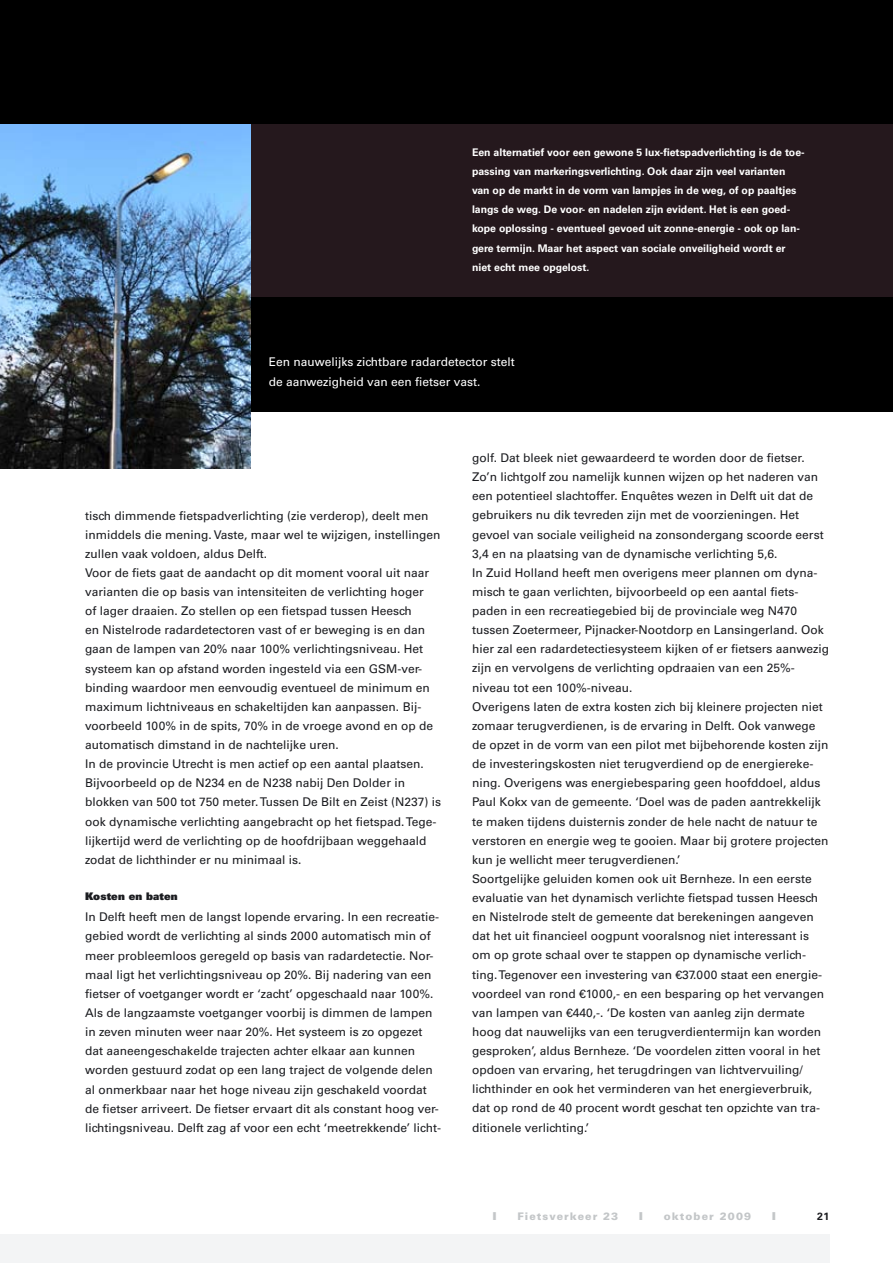
<style>
.page{position:relative;width:893px;height:1263px;background:#fff}
.page>*{position:absolute;margin:0;border:0;box-sizing:border-box;transform-origin:0 0}
.t1{font:12px/19.2px "Univers LT";color:#1b1c20}
.t2{font:12px/19.2px "Univers LT";color:#fff}
.t3{font:900 10.8px "Univers LT";color:#c3c6c8;scale:1.2 1}
.t4{font:700 10.5px/19.2px "Univers LT";color:#fff}
.t5{font:900 10.5px "Univers LT";letter-spacing:.1em;color:#c3c6c8}
.t6{font:900 10.5px "Univers";letter-spacing:.01em;color:#1b1c20}
.t7{font:700 10.5px "Univers LT";color:#1b1c20}
</style>
<div class="page">
<div style="left:0;top:1234px;width:829px;height:29px;background:#f3f4f5"></div>
<div style="left:0;top:0;width:893px;height:411px;background:#000"></div>
<div style="left:0;top:124px;width:893px;height:173px;background:#25181d"></div>
<img style="left:0;top:124px;width:251px;height:345px">
<p class="t4" style="left:472px;top:143px;width:334px">Een alternatief voor een gewone 5 lux-fietspadverlichting is de toe&shy;passing van markeringsverlichting. Ook daar zijn veel varianten van op de markt in de vorm van lampjes in de weg, of op paaltjes langs de weg. De voor- en nadelen zijn evident. Het is een goed&shy;kope oplossing - eventueel gevoed uit zonne-energie - ook op lan&shy;gere termijn. Maar het aspect van sociale onveiligheid wordt er niet echt mee opgelost.</p>
<p class="t2" style="left:269px;top:353px;width:248px">Een nauwelijks zichtbare radardetector stelt de aanwezigheid van een fietser vast.</p>
<p class="t1" style="left:85px;top:506px;width:358px">tisch dimmende fietspadverlichting (zie verderop), deelt men inmiddels die mening. Vaste, maar wel te wijzigen, instellingen zullen vaak voldoen, aldus Delft.<br>Voor de fiets gaat de aandacht op dit moment vooral uit naar varianten die op basis van intensiteiten de verlichting hoger<br>of lager draaien. Zo stellen op een fietspad tussen Heesch<br>en Nistelrode radardetectoren vast of er beweging is en dan gaan de lampen van 20% naar 100% verlichtingsniveau. Het systeem kan op afstand worden ingesteld via een GSM-ver&shy;binding waardoor men eenvoudig eventueel de minimum en maximum lichtniveaus en schakeltijden kan aanpassen. Bij&shy;voorbeeld 100% in de spits, 70% in de vroege avond en op de automatisch dimstand in de nachtelijke uren.<br>In de provincie Utrecht is men actief op een aantal plaatsen.<br>Bijvoorbeeld op de N234 en de N238 nabij Den Dolder in blokken van 500 tot 750 meter. Tussen De Bilt en Zeist (N237) is ook dynamische verlichting aangebracht op het fietspad. Tege&shy;lijkertijd werd de verlichting op de hoofdrijbaan weggehaald zodat de lichthinder er nu minimaal is.</p>
<p class="t6" style="left:85px;top:889px;width:94px">Kosten en baten</p>
<p class="t1" style="left:85px;top:907px;width:357px">In Delft heeft men de langst lopende ervaring. In een recreatie&shy;gebied wordt de verlichting al sinds 2000 automatisch min of meer probleemloos geregeld op basis van radardetectie. Nor&shy;maal ligt het verlichtingsniveau op 20%. Bij nadering van een fietser of voetganger wordt er ‘zacht’ opgeschaald naar 100%.<br>Als de langzaamste voetganger voorbij is dimmen de lampen in zeven minuten weer naar 20%. Het systeem is zo opgezet dat aaneengeschakelde trajecten achter elkaar aan kunnen worden gestuurd zodat op een lang traject de volgende delen al onmerkbaar naar het hoge niveau zijn geschakeld voordat de fietser arriveert. De fietser ervaart dit als constant hoog ver&shy;lichtingsniveau. Delft zag af voor een echt ‘meetrekkende’ licht-</p>
<p class="t1" style="left:472px;top:448px;width:358px">golf. Dat bleek niet gewaardeerd te worden door de fietser.<br>Zo’n lichtgolf zou namelijk kunnen wijzen op het naderen van een potentieel slachtoffer. Enquêtes wezen in Delft uit dat de gebruikers nu dik tevreden zijn met de voorzieningen. Het gevoel van sociale veiligheid na zonsondergang scoorde eerst 3,4 en na plaatsing van de dynamische verlichting 5,6.<br>In Zuid Holland heeft men overigens meer plannen om dyna&shy;misch te gaan verlichten, bijvoorbeeld op een aantal fiets&shy;paden in een recreatiegebied bij de provinciale weg N470 tussen Zoetermeer, Pijnacker-Nootdorp en Lansingerland. Ook hier zal een radardetectiesysteem kijken of er fietsers aanwezig zijn en vervolgens de verlichting opdraaien van een 25%- niveau tot een 100%-niveau.<br>Overigens laten de extra kosten zich bij kleinere projecten niet zomaar terugverdienen, is de ervaring in Delft. Ook vanwege de opzet in de vorm van een pilot met bijbehorende kosten zijn de investeringskosten niet terugverdiend op de energiereke&shy;ning. Overigens was energiebesparing geen hoofddoel, aldus Paul Kokx van de gemeente. ‘Doel was de paden aantrekkelijk te maken tijdens duisternis zonder de hele nacht de natuur te verstoren en energie weg te gooien. Maar bij grotere projecten kun je wellicht meer terugverdienen.’<br>Soortgelijke geluiden komen ook uit Bernheze. In een eerste evaluatie van het dynamisch verlichte fietspad tussen Heesch en Nistelrode stelt de gemeente dat berekeningen aangeven dat het uit financieel oogpunt vooralsnog niet interessant is om op grote schaal over te stappen op dynamische verlich&shy;ting. Tegenover een investering van €37.000 staat een energie&shy;voordeel van rond €1000,- en een besparing op het vervangen van lampen van €440,-. ‘De kosten van aanleg zijn dermate hoog dat nauwelijks van een terugverdientermijn kan worden gesproken’, aldus Bernheze. ‘De voordelen zitten vooral in het opdoen van ervaring, het terugdringen van lichtvervuiling/ lichthinder en ook het verminderen van het energieverbruik, dat op rond de 40 procent wordt geschat ten opzichte van tra&shy;ditionele verlichting.’</p>
<p class="t3" style="left:492px;top:1209px;width:5px">I</p>
<p class="t5" style="left:517px;top:1209px;width:102px">Fietsverkeer 23</p>
<p class="t3" style="left:639px;top:1209px;width:5px">I</p>
<p class="t5" style="left:664px;top:1209px;width:89px">oktober 2009</p>
<p class="t3" style="left:772px;top:1209px;width:5px">I</p>
<p class="t7" style="left:817px;top:1210px;width:14px">21</p>
</div>
